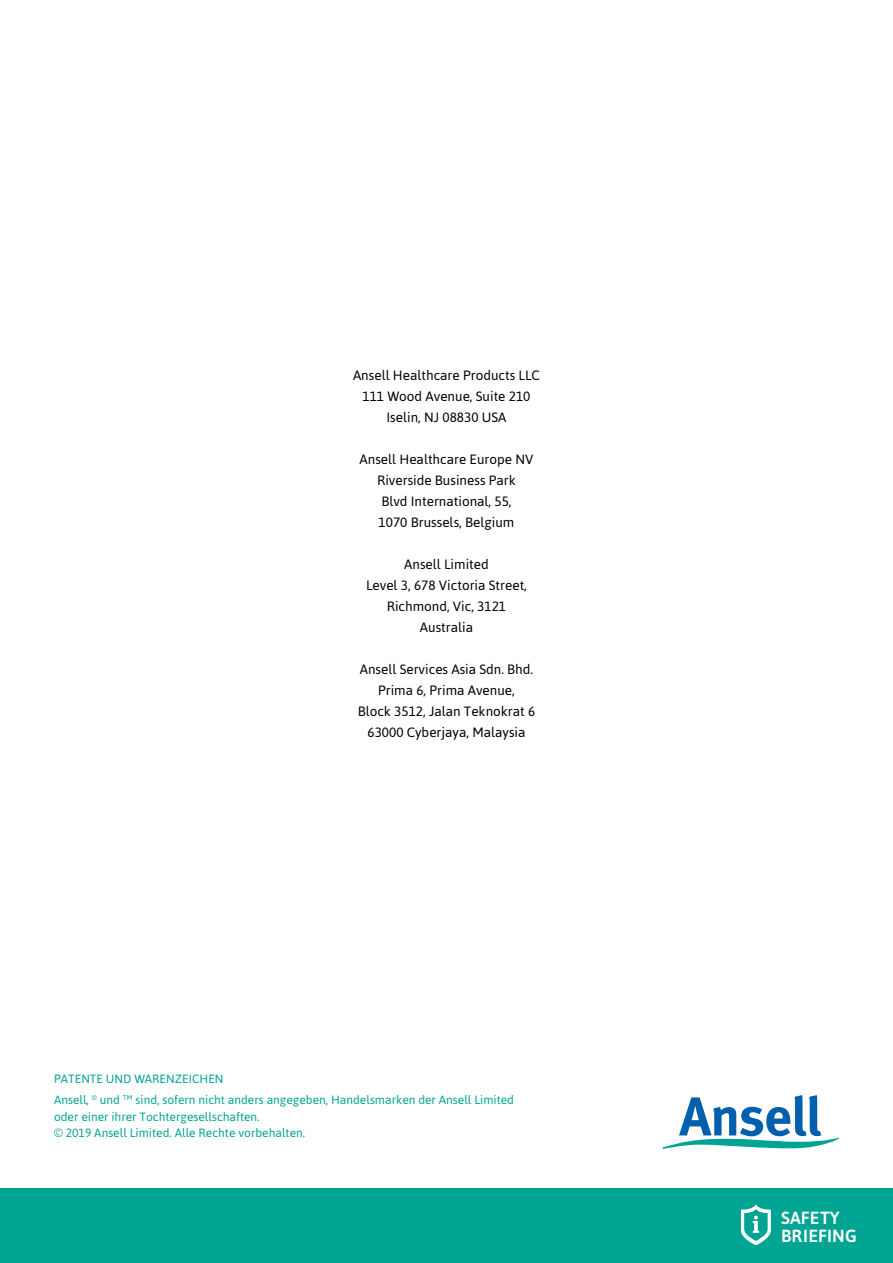
<style>
.page{position:relative;width:893px;height:1263px;background:#fff}
.page>*{position:absolute;margin:0;border:0;box-sizing:border-box;transform-origin:0 0}
.t1{font:500 17.55px/17.5px "Asap";letter-spacing:.01em;color:#fff}
.t2{font:13.5px/21px "Asap";color:#000;text-align:center}
.t3{font:12px/21px "Asap";color:#00a493}
</style>
<div class="page">
<svg style="left:663px;top:1095px;width:176px;height:54px"></svg>
<div style="left:0;top:1188px;width:893px;height:75px;background:#00a493"></div>
<svg style="left:741px;top:1205px;width:30px;height:40px"></svg>
<p class="t2" style="left:353px;top:364px;width:188px">Ansell Healthcare Products LLC<br>111 Wood Avenue, Suite 210<br>Iselin, NJ 08830 USA</p>
<p class="t2" style="left:360px;top:448px;width:175px">Ansell Healthcare Europe NV<br>Riverside Business Park<br>Blvd International, 55,<br>1070 Brussels, Belgium</p>
<p class="t2" style="left:366px;top:553px;width:162px">Ansell Limited<br>Level 3, 678 Victoria Street,<br>Richmond, Vic, 3121<br>Australia</p>
<p class="t2" style="left:358px;top:658px;width:179px">Ansell Services Asia Sdn. Bhd.<br>Prima 6, Prima Avenue,<br>Block 3512, Jalan Teknokrat 6<br>63000 Cyberjaya, Malaysia</p>
<p class="t3" style="left:54px;top:1068px;width:462px">PATENTE UND WARENZEICHEN<br>Ansell, <sup>®</sup> und <sup>TM</sup> sind, sofern nicht anders angegeben, Handelsmarken der Ansell Limited</p>
<p class="t3" style="left:54px;top:1108px;width:253px;line-height:16.5px">oder einer ihrer Tochtergesellschaften.<br>© 2019 Ansell Limited. Alle Rechte vorbehalten.</p>
<p class="t1" style="left:781px;top:1208px;width:77px">SAFETY<br>BRIEFING</p>
</div>
